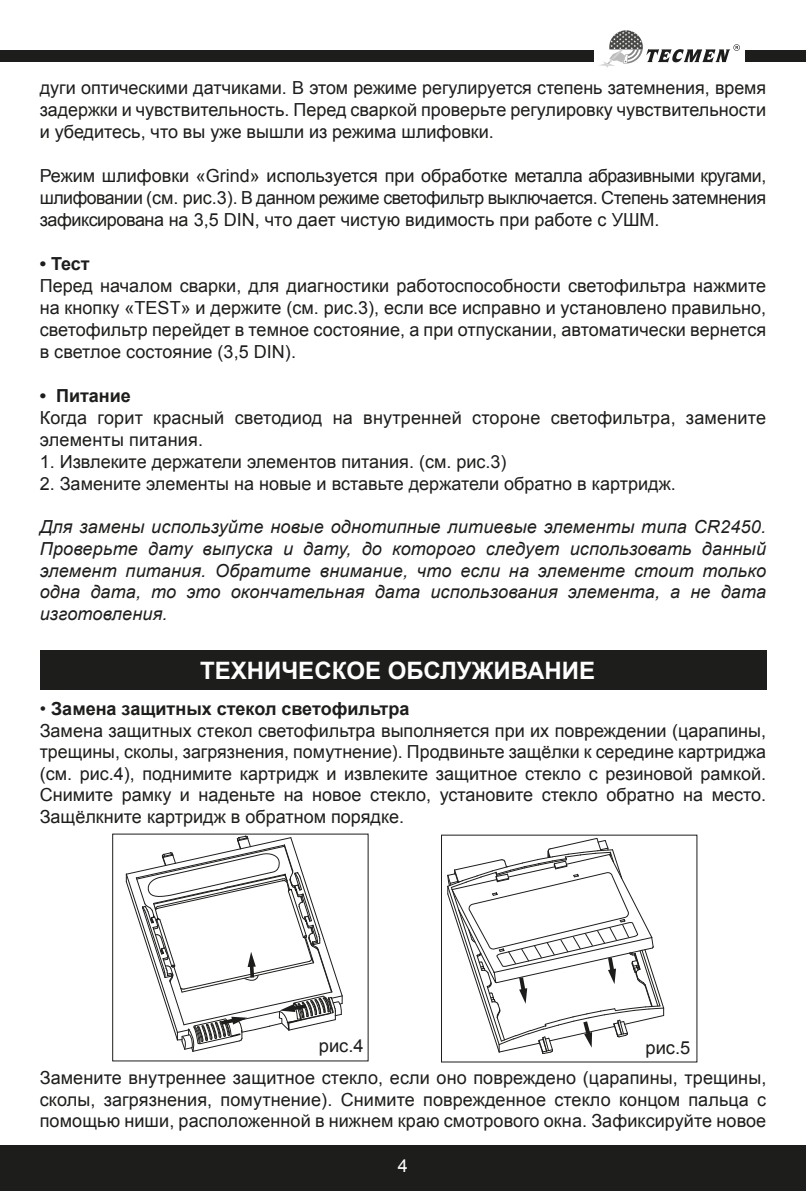
<style>
.page{position:relative;width:806px;height:1191px;background:#fff}
.page>*{position:absolute;margin:0;border:0;box-sizing:border-box;transform-origin:0 0}
.t1{font:700 24px "Arial";color:#fff}
.t2{font:18px/22px "Arial";color:#1d1d1b;text-align:justify}
.t3{font:italic 18px/21.6px "Arial";letter-spacing:.01em;color:#1d1d1b;text-align:justify}
.t4{font:700 18px "Arial";color:#1d1d1b}
.t5{font:18px "Arial";color:#fff}
.s1{font-weight:700}
</style>
<div class="page">
<div style="left:0;top:1145px;width:805px;height:46px;background:#1d1d1b"></div>
<svg style="left:599px;top:30px;width:140px;height:38px"></svg>
<div style="left:0;top:51px;width:592px;height:11px;background:#1d1d1b"></div>
<div style="left:744px;top:51px;width:61px;height:11px;background:#1d1d1b"></div>
<div style="left:40px;top:649px;width:726px;height:40px;background:#1d1d1b"></div>
<svg style="left:447px;top:838px;width:217px;height:216px"></svg>
<svg style="left:125px;top:835px;width:218px;height:217px"></svg>
<p class="t2" style="left:40px;top:77px;width:727px">дуги оптическими датчиками. В этом режиме регулируется степень затемнения, время задержки и чувствительность. Перед сваркой проверьте регулировку чувствительности и убедитесь, что вы уже вышли из режима шлифовки.</p>
<p class="t2" style="left:40px;top:165px;width:727px">Режим шлифовки «Grind» используется при обработке металла абразивными кругами, шлифовании (см. рис.3). В данном режиме светофильтр выключается. Степень затемнения зафиксирована на 3,5 DIN, что дает чистую видимость при работе с УШМ.</p>
<p class="t4" style="left:40px;top:251px;width:52px">• Тест</p>
<p class="t2" style="left:40px;top:275px;width:727px">Перед началом сварки, для диагностики работоспособности светофильтра нажмите на кнопку «TEST» и держите (см. рис.3), если все исправно и установлено правильно, светофильтр перейдет в темное состояние, а при отпускании, автоматически вернется в светлое состояние (3,5 DIN).</p>
<p class="t4" style="left:40px;top:383px;width:93px">• Питание</p>
<p class="t2" style="left:40px;top:407px;width:727px">Когда горит красный светодиод на внутренней стороне светофильтра, замените элементы питания.</p>
<p class="t2" style="left:40px;top:451px;width:468px">1. Извлеките держатели элементов питания. (см. рис.3)</p>
<p class="t2" style="left:40px;top:473px;width:637px">2. Замените элементы на новые и вставьте держатели обратно в картридж.</p>
<p class="t3" style="left:40px;top:516px;width:727px">Для замены используйте новые однотипные литиевые элементы типа CR2450.<br>Проверьте дату выпуска и дату, до которого следует использовать данный элемент питания. Обратите внимание, что если на элементе стоит только одна дата, то это окончательная дата использования элемента, а не дата изготовления.</p>
<h1 class="t1" style="left:200px;top:654px;width:396px">ТЕХНИЧЕСКОЕ ОБСЛУЖИВАНИЕ</h1>
<p class="t2" style="left:40px;top:698px;width:727px;text-align:left">• <span class="s1">Замена защитных стекол светофильтра<br></span>Замена защитных стекол светофильтра выполняется при их повреждении (царапины, трещины, сколы, загрязнения, помутнение). Продвиньте защёлки к середине картриджа (см. рис.4), поднимите картридж и извлеките защитное стекло с резиновой рамкой.<br>Снимите рамку и наденьте на новое стекло, установите стекло обратно на место.<br>Защёлкните картридж в обратном порядке.</p>
<p class="t2" style="left:318px;top:1035px;width:46px">рис.4</p>
<p class="t2" style="left:645px;top:1036px;width:46px">рис.5</p>
<p class="t2" style="left:40px;top:1067px;width:727px">Замените внутреннее защитное стекло, если оно повреждено (царапины, трещины, сколы, загрязнения, помутнение). Снимите поврежденное стекло концом пальца с помощью ниши, расположенной в нижнем краю смотрового окна. Зафиксируйте новое</p>
<p class="t5" style="left:398px;top:1153px;width:12px">4</p>
</div>
